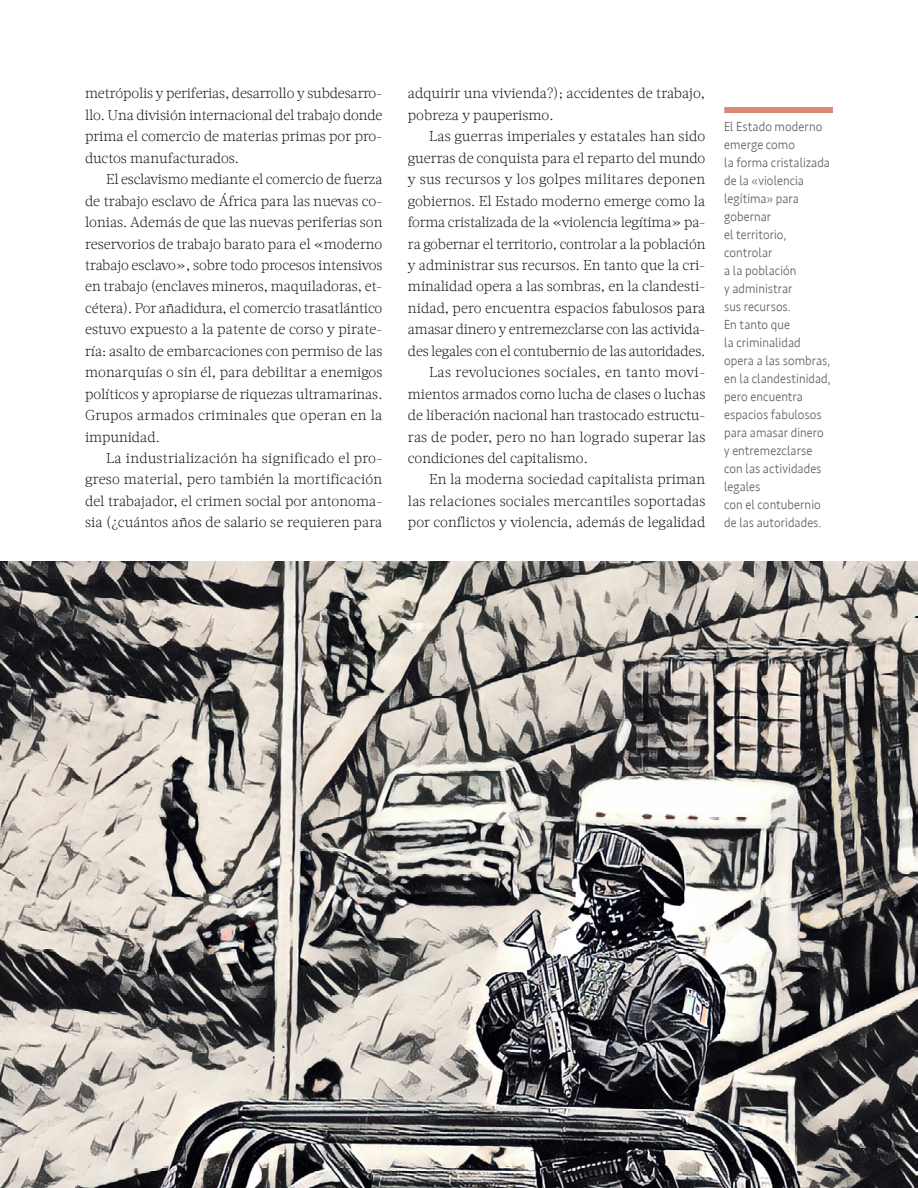
<style>
.page{position:relative;width:918px;height:1188px;background:#fff}
.page>*{position:absolute;margin:0;border:0;box-sizing:border-box;transform-origin:0 0}
.t1{font:300 14.25px/21.5px "Acta W01";color:#121212;text-align:justify}
.t2{font:300 14.25px "Acta W01";letter-spacing:.02em;color:#121212}
.t3{font:300 14.25px "Acta W01";letter-spacing:.025em;color:#121212}
.t4{font:300 13.5px/18px "Seravek";letter-spacing:.005em;color:#606362;scale:.91 1}
</style>
<div class="page">
<img style="left:0;top:562px;width:918px;height:626px">
<div style="left:724px;top:107px;width:109px;height:6px;background:#d88b72"></div>
<p class="t1" style="left:85px;top:83px;width:299px">metrópolis y periferias, desarrollo y subdesarro&shy;llo. Una división internacional del trabajo donde prima el comercio de materias primas por pro&shy;ductos manufacturados.</p>
<p class="t1" style="left:85px;top:169px;width:299px;text-indent:21px">El esclavismo mediante el comercio de fuerza de trabajo esclavo de África para las nuevas co&shy;lonias. Además de que las nuevas periferias son reservorios de trabajo barato para el «moderno trabajo esclavo», sobre todo procesos intensivos en trabajo (enclaves mineros, maquiladoras, et&shy;cétera). Por añadidura, el comercio trasatlántico estuvo expuesto a la patente de corso y pirate&shy;ría: asalto de embarcaciones con permiso de las monarquías o sin él, para debilitar a enemigos políticos y apropiarse de riquezas ultramarinas.<br>Grupos armados criminales que operan en la impunidad.</p>
<p class="t1" style="left:85px;top:447px;width:299px;text-indent:21px">La industrialización ha significado el pro&shy;greso material, pero también la mortificación del trabajador, el crimen social por antonoma&shy;sia (¿cuántos años de salario se requieren para</p>
<p class="t1" style="left:408px;top:83px;width:299px">adquirir una vivienda?); accidentes de trabajo, pobreza y pauperismo.</p>
<p class="t1" style="left:429px;top:126px;width:278px">Las guerras imperiales y estatales han sido</p>
<p class="t1" style="left:408px;top:147px;width:299px">guerras de conquista para el reparto del mundo</p>
<p class="t2" style="left:408px;top:171px;width:299px">y sus recursos y los golpes militares deponen</p>
<p class="t1" style="left:408px;top:190px;width:299px">gobiernos. El Estado moderno emerge como la</p>
<p class="t1" style="left:408px;top:211px;width:299px">forma cristalizada de la «violencia legítima» pa-</p>
<p class="t1" style="left:408px;top:233px;width:299px">ra gobernar el territorio, controlar a la población</p>
<p class="t1" style="left:408px;top:254px;width:299px">y administrar sus recursos. En tanto que la cri-</p>
<p class="t1" style="left:408px;top:276px;width:299px">minalidad opera a las sombras, en la clandesti-</p>
<p class="t1" style="left:408px;top:297px;width:299px">nidad, pero encuentra espacios fabulosos para</p>
<p class="t1" style="left:408px;top:319px;width:299px">amasar dinero y entremezclarse con las activida-</p>
<p class="t1" style="left:408px;top:340px;width:299px">des legales con el contubernio de las autoridades.</p>
<p class="t3" style="left:429px;top:364px;width:278px">Las revoluciones sociales, en tanto movi-</p>
<p class="t1" style="left:408px;top:383px;width:299px">mientos armados como lucha de clases o luchas</p>
<p class="t1" style="left:408px;top:405px;width:299px">de liberación nacional han trastocado estructu-</p>
<p class="t1" style="left:408px;top:426px;width:299px">ras de poder, pero no han logrado superar las</p>
<p class="t1" style="left:408px;top:447px;width:181px">condiciones del capitalismo.</p>
<p class="t1" style="left:429px;top:469px;width:277px">En la moderna sociedad capitalista priman</p>
<p class="t1" style="left:408px;top:490px;width:299px">las relaciones sociales mercantiles soportadas</p>
<p class="t1" style="left:408px;top:512px;width:299px">por conflictos y violencia, además de legalidad</p>
<p class="t4" style="left:724px;top:118px;width:119px">El Estado moderno emerge como<br>la forma cristalizada de la «violencia legítima» para gobernar<br>el territorio, controlar<br>a la población<br>y administrar<br>sus recursos.<br>En tanto que<br>la criminalidad opera a las sombras, en la clandestinidad, pero encuentra espacios fabulosos para amasar dinero y entremezclarse con las actividades legales<br>con el contubernio de las autoridades.</p>
</div>
